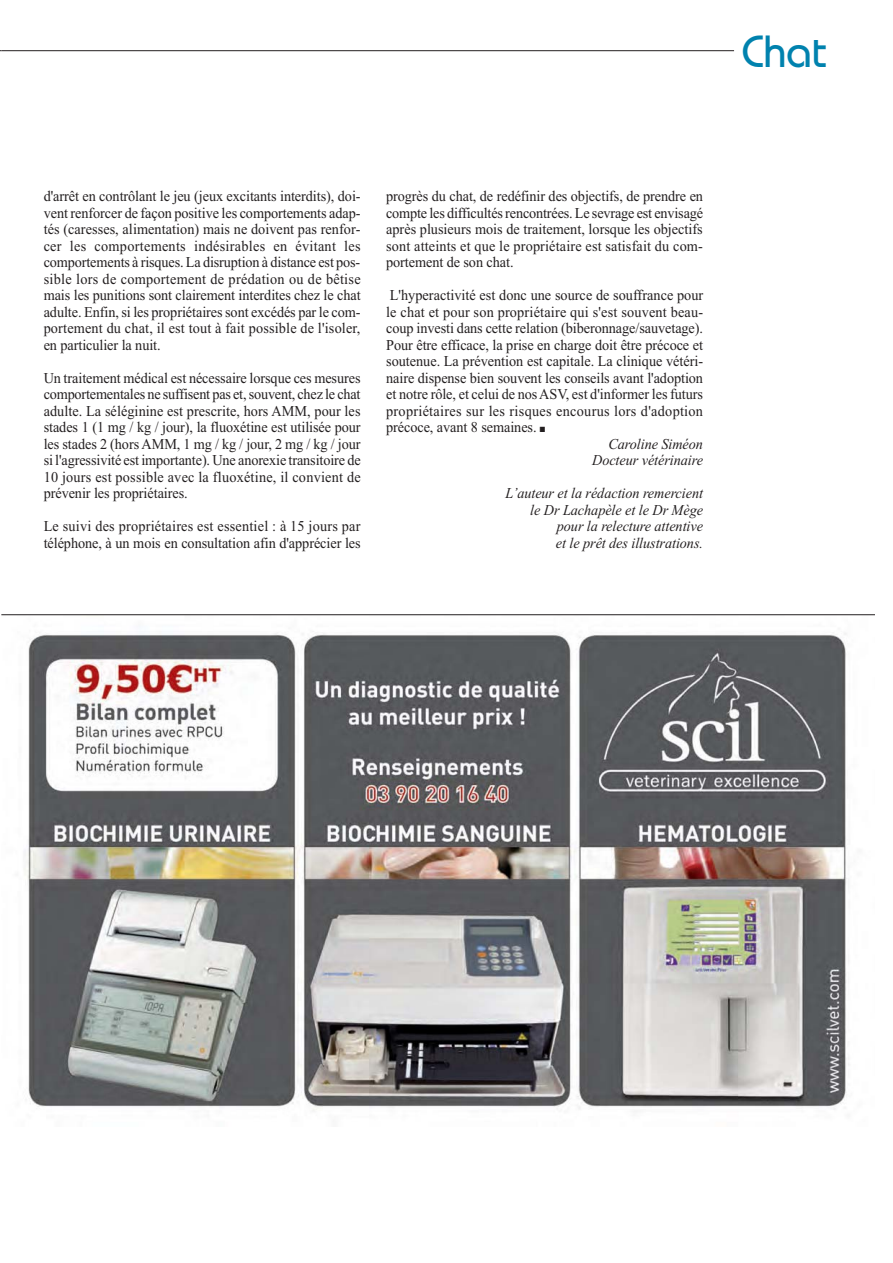
<style>
.page{position:relative;width:893px;height:1263px;background:#fff}
.page>*{position:absolute;margin:0;border:0;box-sizing:border-box;transform-origin:0 0}
.t1{font:500 45px "Bauhaus";color:#0082ae}
.t2{font:15px/16.5px "Times New Roman";letter-spacing:-.005em;color:#231f20;text-align:justify;scale:.95 1}
.t3{font:italic 15px/16.5px "Times New Roman";letter-spacing:-.005em;color:#231f20;text-align:right;scale:.95 1}
.t4{font:15px "Times New Roman";letter-spacing:.02em;color:#231f20;scale:.95 1}
.t5{font:15px "Times New Roman";letter-spacing:.015em;color:#231f20;scale:.95 1}
</style>
<div class="page">
<img style="left:1px;top:615px;width:873px;height:497px">
<hr style="left:1px;top:614px;width:873px;height:1px;background:#231f20">
<hr style="left:1px;top:50px;width:733px;height:1px;background:#231f20">
<h1 class="t1" style="left:741px;top:35px;width:87px">Chat</h1>
<p class="t2" style="left:44px;top:190px;width:335px">d'arrêt en contrôlant le jeu (jeux excitants interdits), doi&shy;vent renforcer de façon positive les comportements adap&shy;tés (caresses, alimentation) mais ne doivent pas renfor&shy;cer les comportements indésirables en évitant les comportements à risques. La disruption à distance est pos&shy;sible lors de comportement de prédation ou de bêtise mais les punitions sont clairement interdites chez le chat adulte. Enfin, si les propriétaires sont excédés par le com&shy;portement du chat, il est tout à fait possible de l'isoler, en particulier la nuit.</p>
<p class="t2" style="left:44px;top:371px;width:335px">Un traitement médical est nécessaire lorsque ces mesures comportementales ne suffisent pas et, souvent, chez le chat adulte. La séléginine est prescrite, hors AMM, pour les stades 1 (1 mg / kg / jour), la fluoxétine est utilisée pour les stades 2 (hors AMM, 1 mg / kg / jour, 2 mg / kg / jour si l'agressivité est importante). Une anorexie transitoire de 10 jours est possible avec la fluoxétine, il convient de prévenir les propriétaires.</p>
<p class="t2" style="left:44px;top:520px;width:335px">Le suivi des propriétaires est essentiel : à 15 jours par téléphone, à un mois en consultation afin d'apprécier les</p>
<p class="t2" style="left:386px;top:190px;width:335px">progrès du chat, de redéfinir des objectifs, de prendre en compte les difficultés rencontrées. Le sevrage est envisagé après plusieurs mois de traitement, lorsque les objectifs sont atteints et que le propriétaire est satisfait du com&shy;portement de son chat.</p>
<p class="t2" style="left:390px;top:289px;width:331px">L'hyperactivité est donc une source de souffrance pour</p>
<p class="t5" style="left:386px;top:306px;width:335px">le chat et pour son propriétaire qui s'est souvent beau-</p>
<p class="t2" style="left:386px;top:322px;width:335px">coup investi dans cette relation (biberonnage/sauvetage).</p>
<p class="t2" style="left:386px;top:338px;width:335px">Pour être efficace, la prise en charge doit être précoce et</p>
<p class="t2" style="left:386px;top:355px;width:335px">soutenue. La prévention est capitale. La clinique vétéri-</p>
<p class="t2" style="left:386px;top:371px;width:335px">naire dispense bien souvent les conseils avant l'adoption</p>
<p class="t2" style="left:386px;top:388px;width:335px">et notre rôle, et celui de nos ASV, est d'informer les futurs</p>
<p class="t4" style="left:386px;top:405px;width:335px">propriétaires sur les risques encourus lors d'adoption</p>
<p class="t2" style="left:386px;top:421px;width:169px">précoce, avant 8 semaines. ■</p>
<p class="t3" style="left:608px;top:437px;width:101px">Caroline Siméon</p>
<p class="t3" style="left:592px;top:454px;width:118px">Docteur vétérinaire</p>
<p class="t3" style="left:505px;top:487px;width:210px">L’auteur et la rédaction remercient le Dr Lachapèle et le Dr Mège pour la relecture attentive<br>et le prêt des illustrations.</p>
</div>
